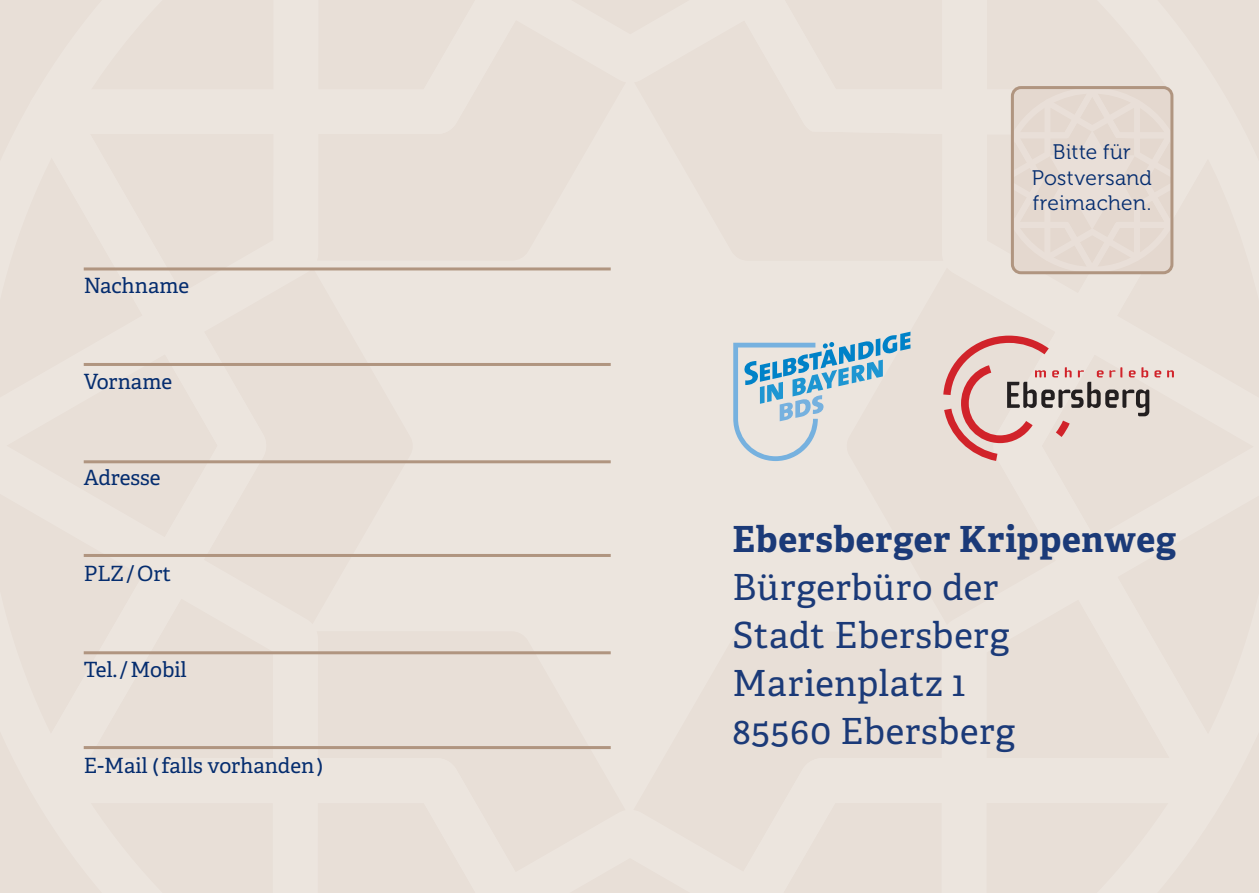
<style>
.page{position:relative;width:1259px;height:893px;background:#e8dfd7}
.page>*{position:absolute;margin:0;border:0;box-sizing:border-box;transform-origin:0 0}
.t1{font:36px "Adelle PE";letter-spacing:.015em;color:#1b3a78}
.t2{font:700 36px "Adelle PE";letter-spacing:.015em;color:#1b3a78}
.t3{font:21px "Adelle PE";color:#052d6f}
.t4{font:21px "Museo 300";letter-spacing:.015em;color:#052d6f}
</style>
<div class="page">
<hr style="left:84px;top:267px;width:527px;height:3px;background:#b09580">
<hr style="left:84px;top:363px;width:527px;height:3px;background:#b09580">
<hr style="left:84px;top:460px;width:527px;height:3px;background:#b09580">
<hr style="left:84px;top:554px;width:527px;height:3px;background:#b09580">
<hr style="left:84px;top:651px;width:527px;height:3px;background:#b09580">
<hr style="left:84px;top:746px;width:527px;height:3px;background:#b09580">
<svg style="left:1012px;top:88px;width:160px;height:185px;background:#e6dbd3"></svg>
<div style="left:1011px;top:86px;width:162px;height:188px;border:3px solid #b09580;border-radius:9px"></div>
<svg style="left:943px;top:336px;width:218px;height:125px;background:#dbc1bc"></svg>
<svg style="left:1167px;top:370px;width:7px;height:7px"></svg>
<svg style="left:733px;top:332px;width:177px;height:129px;background:#c2d3da"></svg>
<p class="t3" style="left:84px;top:270px;width:107px">Nachname</p>
<p class="t3" style="left:84px;top:366px;width:90px">Vorname</p>
<p class="t3" style="left:84px;top:462px;width:78px">Adresse</p>
<p class="t3" style="left:84px;top:558px;width:89px">PLZ / Ort</p>
<p class="t3" style="left:84px;top:654px;width:105px">Tel. / Mobil</p>
<p class="t3" style="left:84px;top:750px;width:241px">E-Mail ( falls vorhanden )</p>
<p class="t4" style="left:1053px;top:141px;width:79px">Bitte für</p>
<p class="t4" style="left:1032px;top:166px;width:122px">Postversand</p>
<p class="t4" style="left:1032px;top:191px;width:120px">freimachen.</p>
<p class="t2" style="left:732px;top:513px;width:445px">Ebersberger Krippenweg</p>
<p class="t1" style="left:732px;top:561px;width:267px">Bürgerbüro der</p>
<p class="t1" style="left:732px;top:609px;width:278px">Stadt Ebersberg</p>
<p class="t1" style="left:732px;top:657px;width:234px">Marienplatz 1</p>
<p class="t1" style="left:732px;top:705px;width:284px">85560 Ebersberg</p>
</div>
